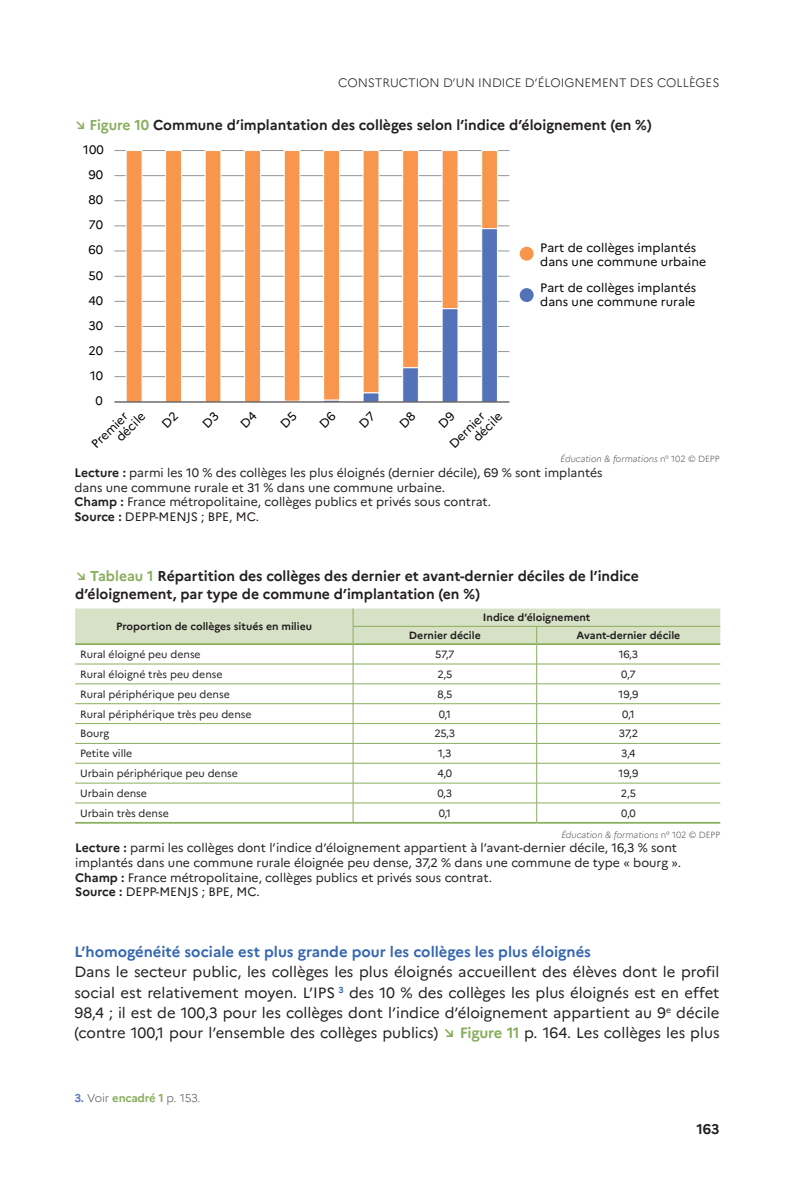
<style>
.page{position:relative;width:794px;height:1191px;background:#fff}
.page>*{position:absolute;margin:0;border:0;box-sizing:border-box;transform-origin:0 0}
.t1{font:14.88px/20.1px "Marianne";color:#231f20;text-align:justify}
.t2{font:700 14.88px "Marianne";color:#3566b1}
.t3{font:700 14.35px/17.2px "Marianne";color:#231f20}
.t4{font:700 14px "Marianne";color:#231f20}
.t5{font:12.25px/14.7px "Marianne";color:#231f20}
.t6{font:12.25px/14px "Marianne";letter-spacing:.005em;color:#000001}
.t7{font:300 12.25px "Marianne";color:#231f20}
.t8{font:300 11.38px "Marianne";letter-spacing:-.02em;color:#57585a}
.t9{font:10.5px "Marianne";color:#231f20}
.t10{font:700 10.5px "Marianne";color:#231f20}
.t11{font:italic 300 8.92px "Marianne";color:#57585a}
.s1{color:#89ae5c}
.s2{font-style:normal}
.s3{font-weight:700}
.s4{font-weight:700;color:#89ae5c}
.s5{font-weight:700;color:#5f7abc}
</style>
<div class="page">
<hr style="left:75px;top:822px;width:278px;height:1px;background:#89ae5c">
<hr style="left:353px;top:822px;width:183px;height:1px;background:#89ae5c">
<svg style="left:75px;top:608px;width:645px;height:214px"></svg>
<hr style="left:536px;top:802px;width:184px;height:1px;background:#89ae5c">
<hr style="left:536px;top:822px;width:184px;height:1px;background:#89ae5c">
<hr style="left:114px;top:150px;width:395px;height:1px;background:#939598">
<hr style="left:114px;top:175px;width:395px;height:1px;background:#939598">
<hr style="left:114px;top:200px;width:395px;height:1px;background:#939598">
<hr style="left:114px;top:225px;width:395px;height:1px;background:#939598">
<hr style="left:114px;top:251px;width:395px;height:1px;background:#939598">
<hr style="left:114px;top:276px;width:395px;height:1px;background:#939598">
<hr style="left:114px;top:301px;width:395px;height:1px;background:#939598">
<hr style="left:114px;top:326px;width:395px;height:1px;background:#939598">
<hr style="left:114px;top:351px;width:395px;height:1px;background:#939598">
<hr style="left:114px;top:376px;width:395px;height:1px;background:#939598">
<svg style="left:126px;top:150px;width:372px;height:251px"></svg>
<hr style="left:114px;top:401px;width:395px;height:1px;background:#231f20">
<div style="left:520px;top:247px;width:13px;height:14px;background:#f7964c;border-radius:50%"></div>
<div style="left:520px;top:288px;width:13px;height:14px;background:#5372b8;border-radius:50%"></div>
<p class="t7" style="left:338px;top:75px;width:383px">CONSTRUCTION D’UN INDICE D’ÉLOIGNEMENT DES COLLÈGES</p>
<p class="t3" style="left:74px;top:116px;width:579px"><span class="s1">↘ Figure 10</span> Commune d’implantation des collèges selon l’indice d’éloignement (en %)</p>
<p class="t6" style="left:83px;top:142px;width:22px">100</p>
<p class="t6" style="left:89px;top:167px;width:16px">90</p>
<p class="t6" style="left:89px;top:193px;width:16px">80</p>
<p class="t6" style="left:89px;top:218px;width:16px">70</p>
<p class="t6" style="left:89px;top:243px;width:16px">60</p>
<p class="t6" style="left:89px;top:268px;width:16px">50</p>
<p class="t6" style="left:89px;top:293px;width:16px">40</p>
<p class="t6" style="left:89px;top:318px;width:16px">30</p>
<p class="t6" style="left:89px;top:343px;width:16px">20</p>
<p class="t6" style="left:90px;top:369px;width:15px">10</p>
<p class="t6" style="left:95px;top:394px;width:9px">0</p>
<p class="t6" style="left:105px;top:426px;width:37px;line-height:12.2px;text-indent:-22px;rotate:-45deg">Premier décile</p>
<p class="t6" style="left:462px;top:426px;width:37px;line-height:12.2px;text-indent:-21px;rotate:-45deg">Dernier décile</p>
<p class="t6" style="left:540px;top:240px;width:167px">Part de collèges implantés dans une commune urbaine</p>
<p class="t6" style="left:540px;top:280px;width:157px">Part de collèges implantés dans une commune rurale</p>
<p class="t11" style="left:560px;top:453px;width:160px">Éducation &amp; formations <span class="s2">n° 102 © DEPP</span></p>
<p class="t5" style="left:74px;top:465px;width:529px"><span class="s3">Lecture :</span> parmi les 10 % des collèges les plus éloignés (dernier décile), 69 % sont implantés dans une commune rurale et 31 % dans une commune urbaine.<br><span class="s3">Champ :</span> France métropolitaine, collèges publics et privés sous contrat.<br><span class="s3">Source :</span> DEPP-MENJS ; BPE, MC.</p>
<p class="t3" style="left:75px;top:568px;width:565px"><span class="s1">↘ Tableau 1</span> Répartition des collèges des dernier et avant-dernier déciles de l’indice d’éloignement, par type de commune d’implantation (en %)</p>
<p class="t10" style="left:116px;top:620px;width:198px">Proportion de collèges situés en milieu</p>
<p class="t10" style="left:483px;top:611px;width:109px">Indice d’éloignement</p>
<p class="t10" style="left:409px;top:629px;width:73px">Dernier décile</p>
<p class="t10" style="left:576px;top:629px;width:105px">Avant-dernier décile</p>
<p class="t9" style="left:80px;top:648px;width:122px">Rural éloigné peu dense</p>
<p class="t9" style="left:435px;top:648px;width:21px">57,7</p>
<p class="t9" style="left:618px;top:648px;width:21px">16,3</p>
<p class="t9" style="left:80px;top:667px;width:144px">Rural éloigné très peu dense</p>
<p class="t9" style="left:437px;top:667px;width:17px">2,5</p>
<p class="t9" style="left:621px;top:667px;width:16px">0,7</p>
<p class="t9" style="left:80px;top:687px;width:151px">Rural périphérique peu dense</p>
<p class="t9" style="left:437px;top:687px;width:16px">8,5</p>
<p class="t9" style="left:618px;top:687px;width:21px">19,9</p>
<p class="t9" style="left:80px;top:707px;width:173px">Rural périphérique très peu dense</p>
<p class="t9" style="left:439px;top:707px;width:14px">0,1</p>
<p class="t9" style="left:622px;top:707px;width:14px">0,1</p>
<p class="t9" style="left:80px;top:727px;width:31px">Bourg</p>
<p class="t9" style="left:434px;top:727px;width:22px">25,3</p>
<p class="t9" style="left:618px;top:727px;width:21px">37,2</p>
<p class="t9" style="left:80px;top:747px;width:54px">Petite ville</p>
<p class="t9" style="left:438px;top:747px;width:15px">1,3</p>
<p class="t9" style="left:621px;top:747px;width:16px">3,4</p>
<p class="t9" style="left:80px;top:767px;width:159px">Urbain périphérique peu dense</p>
<p class="t9" style="left:437px;top:767px;width:16px">4,0</p>
<p class="t9" style="left:618px;top:767px;width:21px">19,9</p>
<p class="t9" style="left:80px;top:787px;width:68px">Urbain dense</p>
<p class="t9" style="left:437px;top:787px;width:16px">0,3</p>
<p class="t9" style="left:621px;top:787px;width:17px">2,5</p>
<p class="t9" style="left:80px;top:806px;width:90px">Urbain très dense</p>
<p class="t9" style="left:439px;top:806px;width:14px">0,1</p>
<p class="t9" style="left:621px;top:806px;width:16px">0,0</p>
<p class="t11" style="left:561px;top:829px;width:160px">Éducation &amp; formations <span class="s2">n° 102 © DEPP</span></p>
<p class="t5" style="left:75px;top:840px;width:607px"><span class="s3">Lecture :</span> parmi les collèges dont l’indice d’éloignement appartient à l’avant-dernier décile, 16,3 % sont implantés dans une commune rurale éloignée peu dense, 37,2 % dans une commune de type « bourg ».<br><span class="s3">Champ :</span> France métropolitaine, collèges publics et privés sous contrat.<br><span class="s3">Source :</span> DEPP-MENJS ; BPE, MC.</p>
<p class="t2" style="left:74px;top:943px;width:518px">L’homogénéité sociale est plus grande pour les collèges les plus éloignés</p>
<p class="t1" style="left:74px;top:962px;width:646px">Dans le secteur public, les collèges les plus éloignés accueillent des élèves dont le profil social est relativement moyen. L’IPS <sup>3</sup> des 10 % des collèges les plus éloignés est en effet 98,4 ; il est de 100,3 pour les collèges dont l’indice d’éloignement appartient au 9<sup>e</sup> décile (contre 100,1 pour l’ensemble des collèges publics) <span class="s4">↘ Figure 11</span> p. 164. Les collèges les plus</p>
<p class="t8" style="left:74px;top:1090px;width:128px"><span class="s5">3.</span> Voir <span class="s4">encadré 1</span> p. 153.</p>
<p class="t4" style="left:696px;top:1120px;width:25px">163</p>
</div>
